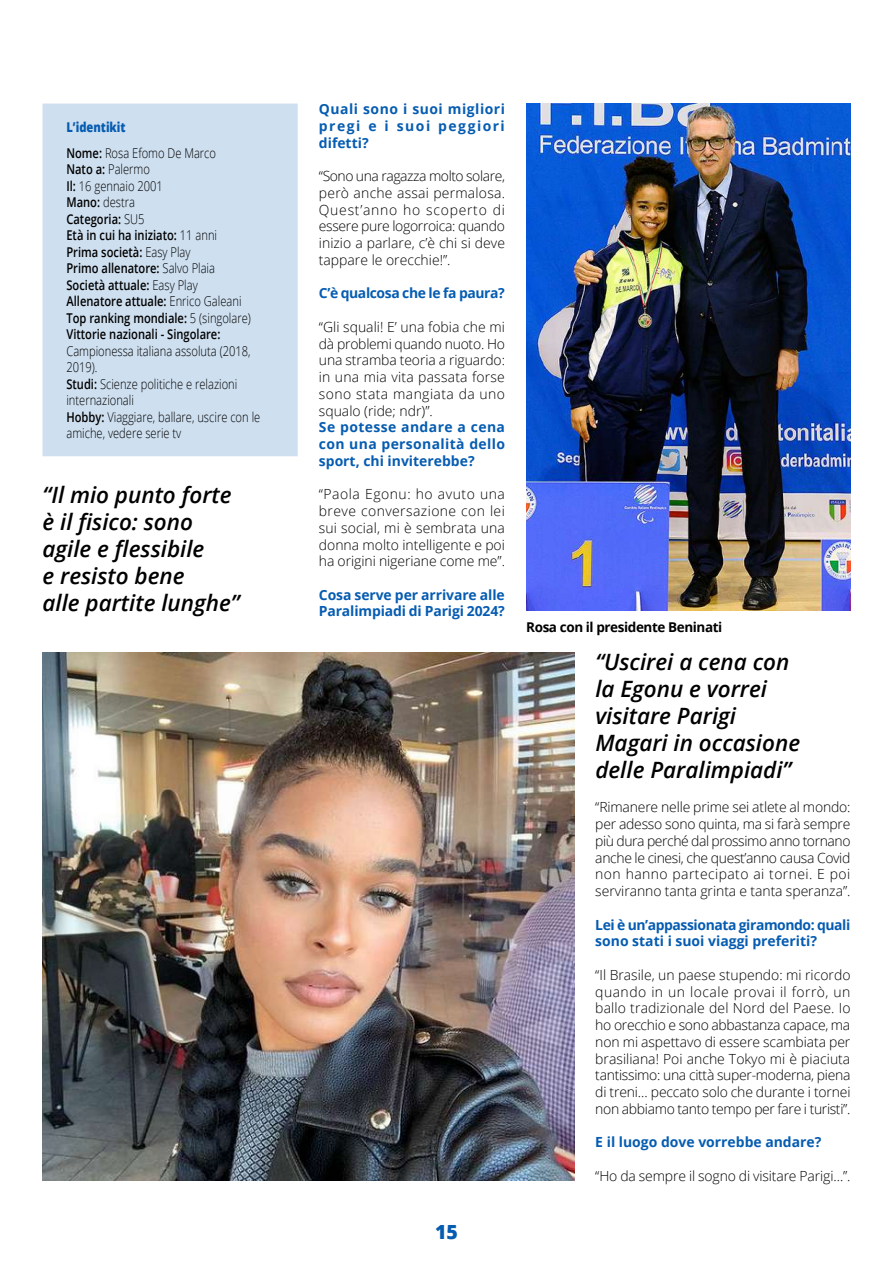
<style>
.page{position:relative;width:893px;height:1263px;background:#fff}
.page>*{position:absolute;margin:0;border:0;box-sizing:border-box;transform-origin:0 0}
.t1{font:italic 600 22.5px/27px "Open Sans";color:#000}
.t2{font:800 19.5px "Open Sans";color:#065cb1}
.t3{font:300 13.95px/16.8px "Open Sans";color:#000;text-align:justify}
.t4{font:700 13.95px/16.8px "Open Sans";color:#065cb1;text-align:justify}
.t5{font:700 13.95px/16.8px "Open Sans";letter-spacing:-.03em;color:#065cb1}
.t6{font:600 13.5px/16.5px "Open Sans";color:#000;scale:.83 1}
.t7{font:300 13.5px/16.5px "Open Sans";color:#000;scale:.83 1}
.t8{font:700 13.5px "Open Sans";letter-spacing:-.03em;color:#000}
.s1{font-weight:800;color:#065cb1}
.s2{font-weight:600}
.s3{font-weight:300}
</style>
<div class="page">
<img style="left:43px;top:653px;width:531px;height:528px">
<div style="left:43px;top:104px;width:255px;height:352px;background:#cedfef"></div>
<img style="left:526px;top:104px;width:324px;height:507px">
<p class="t7" style="left:66px;top:114px;width:182px;line-height:25.5px"><span class="s1">L’identikit<br></span><span class="s2">Nome:</span> Rosa Efomo De Marco</p>
<p class="t6" style="left:66px;top:161px;width:224px">Nato a: <span class="s3">Palermo<br></span>Il: <span class="s3">16 gennaio 2001<br></span>Mano: <span class="s3">destra<br></span>Categoria: <span class="s3">SU5<br></span>Età in cui ha iniziato: <span class="s3">11 anni<br></span>Prima società: <span class="s3">Easy Play<br></span>Primo allenatore: <span class="s3">Salvo Plaia<br></span>Società attuale: <span class="s3">Easy Play<br></span>Allenatore attuale: <span class="s3">Enrico Galeani<br></span>Top ranking mondiale: <span class="s3">5 (singolare)<br></span>Vittorie nazionali - Singolare:</p>
<p class="t7" style="left:66px;top:342px;width:235px">Campionessa italiana assoluta (2018,<br>2019).<br><span class="s2">Studi:</span> Scienze politiche e relazioni internazionali<br><span class="s2">Hobby:</span> Viaggiare, ballare, uscire con le amiche, vedere serie tv</p>
<h1 class="t1" style="left:43px;top:481px;width:199px">“Il mio punto forte è il fisico: sono agile e flessibile<br>e resisto bene<br>alle partite lunghe”</h1>
<p class="t4" style="left:319px;top:100px;width:188px">Quali sono i suoi migliori pregi e i suoi peggiori difetti?</p>
<p class="t3" style="left:319px;top:167px;width:188px">“Sono una ragazza molto solare, però anche assai permalosa.<br>Quest’anno ho scoperto di essere pure logorroica: quando inizio a parlare, c’è chi si deve tappare le orecchie!”.</p>
<p class="t5" style="left:319px;top:285px;width:187px">C’è qualcosa che le fa paura?</p>
<p class="t3" style="left:319px;top:318px;width:188px">“Gli squali! E’ una fobia che mi dà problemi quando nuoto. Ho una stramba teoria a riguardo: in una mia vita passata forse sono stata mangiata da uno squalo (ride; ndr)”.</p>
<p class="t4" style="left:319px;top:418px;width:188px">Se potesse andare a cena con una personalità dello sport, chi inviterebbe?</p>
<p class="t3" style="left:319px;top:485px;width:188px">“Paola Egonu: ho avuto una breve conversazione con lei sui social, mi è sembrata una donna molto intelligente e poi ha origini nigeriane come me”.</p>
<p class="t4" style="left:319px;top:586px;width:187px">Cosa serve per arrivare alle<br>Paralimpiadi di Parigi 2024?</p>
<h2 class="t2" style="left:435px;top:1217px;width:24px">15</h2>
<p class="t8" style="left:526px;top:617px;width:198px">Rosa con il presidente Beninati</p>
<h1 class="t1" style="left:595px;top:648px;width:206px">“Uscirei a cena con la Egonu e vorrei visitare Parigi<br>Magari in occasione delle Paralimpiadi”</h1>
<p class="t3" style="left:595px;top:798px;width:257px">“Rimanere nelle prime sei atlete al mondo: per adesso sono quinta, ma si farà sempre più dura perché dal prossimo anno tornano anche le cinesi, che quest’anno causa Covid non hanno partecipato ai tornei. E poi serviranno tanta grinta e tanta speranza”.</p>
<p class="t5" style="left:595px;top:916px;width:257px">Lei è un’appassionata giramondo: quali sono stati i suoi viaggi preferiti?</p>
<p class="t3" style="left:595px;top:966px;width:257px">“Il Brasile, un paese stupendo: mi ricordo quando in un locale provai il forrò, un ballo tradizionale del Nord del Paese. Io ho orecchio e sono abbastanza capace, ma non mi aspettavo di essere scambiata per brasiliana! Poi anche Tokyo mi è piaciuta tantissimo: una città super-moderna, piena di treni… peccato solo che durante i tornei non abbiamo tanto tempo per fare i turisti”.</p>
<p class="t4" style="left:595px;top:1133px;width:228px">E il luogo dove vorrebbe andare?</p>
<p class="t3" style="left:595px;top:1167px;width:257px">“Ho da sempre il sogno di visitare Parigi…”.</p>
</div>
